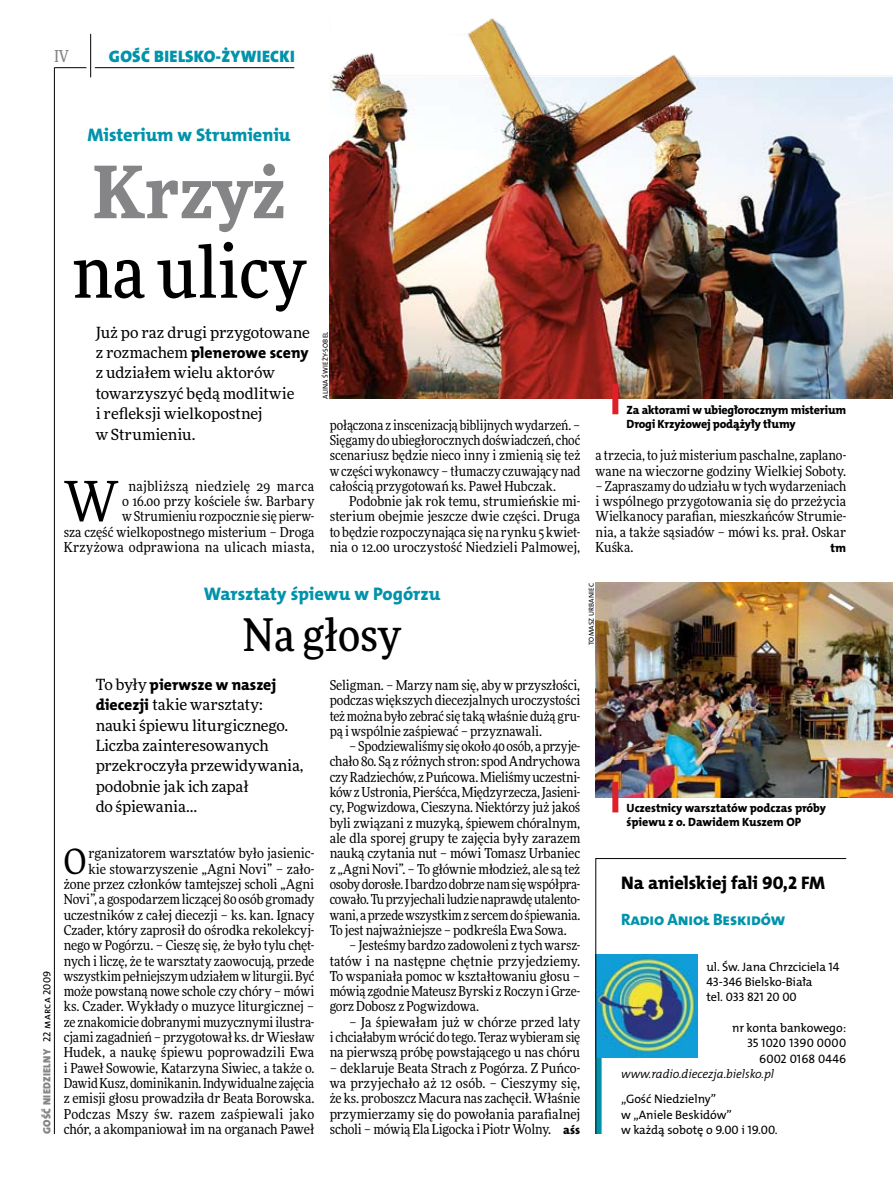
<style>
.page{position:relative;width:893px;height:1191px;background:#fff}
.page>*{position:absolute;margin:0;border:0;box-sizing:border-box;transform-origin:0 0}
.t1{font:500 72px "Freeday Narrow";color:#000}
.t2{font:900 72px "Freeday Narrow";color:#858486}
.t3{font:55.95px "Freeday Narrow News";color:#000}
.t4{font:500 45px "Freeday Narrow";color:#000}
.t5{font:34.8px "Freeday Narrow News";color:#000}
.t6{font:18.3px "The Mix HP8 Ex Bld";color:#0093aa}
.t7{font:18.3px "The Mix HP8 Ex Bld";letter-spacing:-.01em;color:#000}
.t8{font:16.65px "The Mix HP9 Blk";letter-spacing:.02em;color:#0093aa}
.t9{font:16.5px "The Mix HP8 Ex Bld";letter-spacing:-.01em;color:#0093aa}
.t10{font:500 16.5px "Freeday Narrow";color:#858486;scale:.9 1}
.t11{font:15.75px "The Mix HP8 Ex Bld";color:#000}
.t12{font:15.45px/20.4px "Freeday News";letter-spacing:-.005em;color:#000}
.t13{font:13.65px/15.3px "Freeday Narrow News";letter-spacing:-.005em;color:#000;text-align:justify}
.t14{font:12.3px/15.3px "The Mix HP5 Plain";letter-spacing:-.005em;color:#000}
.t15{font:12.3px "The Mix HP4 Se Lig IT";letter-spacing:-.005em;color:#000}
.t16{font:12.3px "The Mix HP8 Ex Bld";color:#000}
.t17{font:12px/13.5px "The Mix HP8 Ex Bld";letter-spacing:-.01em;color:#000}
.t18{font:10.5px "The Mix HP9 Blk";letter-spacing:.025em;color:#858486}
.t19{font:7.2px "The Mix HP5 Plain";letter-spacing:.005em;color:#000}
.s1{font-family:"The Mix HP5 Plain";color:#000}
.s2{font-family:"Freeday News";font-size:15.45px}
.s3{font-family:"The Mix HP8 Ex Bld";font-size:15.75px}
.s4{font-family:"The Mix HP8 Ex Bld";font-size:12.3px}
</style>
<div class="page">
<hr style="left:54px;top:67px;width:1px;height:1067px;background:#000">
<hr style="left:90px;top:34px;width:1px;height:43px;background:#000">
<hr style="left:54px;top:67px;width:32px;height:1px;background:#000">
<hr style="left:95px;top:67px;width:199px;height:1px;background:#000">
<img style="left:330px;top:18px;width:563px;height:381px">
<img style="left:596px;top:583px;width:297px;height:214px">
<div style="left:612px;top:384px;width:6px;height:30px;background:#df1f2a"></div>
<div style="left:612px;top:782px;width:6px;height:30px;background:#df1f2a"></div>
<svg style="left:595px;top:858px;width:252px;height:276px"></svg>
<p class="t10" style="left:54px;top:46px;width:17px">IV</p>
<p class="t8" style="left:109px;top:46px;width:187px">GOŚĆ BIELSKO-ŻYWIECKI</p>
<p class="t18" style="left:40px;top:1134px;width:165px;rotate:-90deg">GOŚĆ NIEDZIELNY <span class="s1">22 marca 2009</span></p>
<h3 class="t6" style="left:88px;top:123px;width:205px">Misterium w Strumieniu</h3>
<h1 class="t2" style="left:93px;top:145px;width:194px">Krzyż</h1>
<h1 class="t1" style="left:72px;top:227px;width:235px">na ulicy</h1>
<p class="t12" style="left:96px;top:322px;width:216px">Już po raz drugi przygotowane</p>
<p class="t11" style="left:96px;top:342px;width:214px"><span class="s2">z rozmachem</span> plenerowe sceny</p>
<p class="t12" style="left:96px;top:362px;width:200px">z udziałem wielu aktorów towarzyszyć będą modlitwie i refleksji wielkopostnej<br>w Strumieniu.</p>
<p class="t19" style="left:321px;top:399px;width:69px;rotate:-90deg">Alina Świeży-Sobel</p>
<p class="t13" style="left:330px;top:417px;width:252px">połączona z inscenizacją biblijnych wydarzeń. – Sięgamy do ubiegłorocznych doświadczeń, choć scenariusz będzie nieco inny i zmienią się też w części wykonawcy – tłumaczy czuwający nad całością przygotowań ks. Paweł Hubczak.</p>
<p class="t13" style="left:330px;top:493px;width:252px;text-indent:20px">Podobnie jak rok temu, strumieńskie mi&shy;sterium obejmie jeszcze dwie części. Druga to będzie rozpoczynająca się na rynku 5 kwiet&shy;nia o 12.00 uroczystość Niedzieli Palmowej,</p>
<p class="t13" style="left:64px;top:478px;width:252px;text-align:right">najbliższą niedzielę 29 marca<br>o 16.00 przy kościele św. Barbary<br>w Strumieniu rozpocznie się pierw-<br>sza część wielkopostnego misterium – Droga Krzyżowa odprawiona na ulicach miasta,</p>
<h2 class="t3" style="left:64px;top:467px;width:56px">W</h2>
<p class="t17" style="left:627px;top:403px;width:221px">Za aktorami w ubiegłorocznym misterium<br>Drogi Krzyżowej podążyły tłumy</p>
<p class="t13" style="left:596px;top:447px;width:252px">a trzecia, to jużmisterium paschalne, zaplano&shy;wane na wieczorne godziny Wielkiej Soboty.</p>
<p class="t13" style="left:596px;top:478px;width:252px">– Zapraszamy do udziału w tych wydarzeniach i wspólnego przygotowania się do przeżycia Wielkanocy parafian, mieszkańców Strumie&shy;nia, a także sąsiadów – mówi ks. prał. Oskar Kuśka.</p>
<p class="t16" style="left:830px;top:540px;width:17px">tm</p>
<h3 class="t6" style="left:204px;top:582px;width:238px">Warsztaty śpiewu w Pogórzu</h3>
<h3 class="t4" style="left:243px;top:606px;width:159px">Na głosy</h3>
<p class="t11" style="left:96px;top:674px;width:182px"><span class="s2">To były</span> pierwsze w naszej</p>
<p class="t12" style="left:96px;top:694px;width:209px"><span class="s3">diecezji</span> takie warsztaty: nauki śpiewu liturgicznego.<br>Liczba zainteresowanych przekroczyła przewidywania, podobnie jak ich zapał<br>do śpiewania…</p>
<p class="t13" style="left:64px;top:845px;width:252px;text-align:right">rganizatorem warsztatów było jasienic-<br>kie stowarzyszenie „Agni Novi” – zało&shy;żone przez członków tamtejszej scholi „Agni Novi”, a gospodarzem liczącej 80 osób gromady uczestników z całej diecezji – ks. kan. Ignacy Czader, który zaprosił do ośrodka rekolekcyj&shy;nego w Pogórzu. – Cieszę się, że było tylu chęt&shy;nych i liczę, że te warsztaty zaowocują, przede wszystkim pełniejszym udziałem wliturgii. Być może powstaną nowe schole czy chóry – mówi ks. Czader. Wykłady o muzyce liturgicznej – ze znakomicie dobranymi muzycznymi ilustra&shy;cjami zagadnień – przygotował ks. drWiesław Hudek, a naukę śpiewu poprowadzili Ewa i Paweł Sowowie, Katarzyna Siwiec, a także o.<br>Dawid Kusz, dominikanin. Indywidualne zajęcia z emisji głosu prowadziła dr Beata Borowska.<br>Podczas Mszy św. razem zaśpiewali jako chór, a akompaniował im na organach Paweł</p>
<h3 class="t5" style="left:64px;top:840px;width:24px">O</h3>
<p class="t13" style="left:330px;top:677px;width:252px">Seligman. – Marzy nam się, aby w przyszłości, podczas większych diecezjalnych uroczystości też można było zebrać się taką właśnie dużą gru&shy;pą i wspólnie zaśpiewać – przyznawali.</p>
<p class="t13" style="left:330px;top:738px;width:252px;text-indent:20px">– Spodziewaliśmy się około 40 osób, aprzyje&shy;chało 80. Są z różnych stron: spod Andrychowa czyRadziechów, zPuńcowa. Mieliśmy uczestni&shy;ków zUstronia, Pierśćca, Międzyrzecza, Jasieni&shy;cy, Pogwizdowa, Cieszyna. Niektórzy już jakoś byli związani z muzyką, śpiewem chóralnym, ale dla sporej grupy te zajęcia były zarazem nauką czytania nut – mówi Tomasz Urbaniec z „Agni Novi”. – To głównie młodzież, ale są też osoby dorosłe. Ibardzo dobrze namsię współpra&shy;cowało. Tuprzyjechali ludzie naprawdę utalento&shy;wani, aprzede wszystkim z sercem do śpiewania.<br>To jest najważniejsze – podkreśla Ewa Sowa.</p>
<p class="t13" style="left:330px;top:937px;width:252px;text-indent:20px">– Jesteśmy bardzo zadowoleni z tych warsz&shy;tatów i na następne chętnie przyjedziemy.<br>To wspaniała pomoc w kształtowaniu głosu – mówią zgodnie Mateusz Byrski zRoczyn iGrze&shy;gorz Dobosz z Pogwizdowa.</p>
<p class="t13" style="left:330px;top:1014px;width:252px;text-indent:20px">– Ja śpiewałam już w chórze przed laty i chciałabym wrócić do tego. Teraz wybieramsię na pierwszą próbę powstającego u nas chóru</p>
<p class="t13" style="left:330px;top:1060px;width:252px">– deklaruje Beata Strach z Pogórza. Z Puńco&shy;wa przyjechało aż 12 osób. – Cieszymy się, że ks. proboszcz Macura nas zachęcił. Właśnie przymierzamy się do powołania parafialnej scholi – mówią Ela Ligocka i Piotr Wolny. <span class="s4">aśs</span></p>
<p class="t19" style="left:587px;top:645px;width:64px;rotate:-90deg">Tomasz Urbaniec</p>
<p class="t17" style="left:627px;top:801px;width:201px">Uczestnicy warsztatów podczas próby śpiewu z o. Dawidem Kuszem OP</p>
<h3 class="t7" style="left:621px;top:871px;width:206px">Na anielskiej fali 90,2 FM</h3>
<p class="t9" style="left:621px;top:908px;width:165px">Radio Anioł Beskidów</p>
<p class="t14" style="left:706px;top:959px;width:135px">ul. Św. Jana Chrzciciela 14<br>43-346 Bielsko-Biała<br>tel. 033 821 20 00</p>
<p class="t14" style="left:732px;top:1020px;width:116px;text-align:right">nr konta bankowego:<br>35 1020 1390 0000<br>6002 0168 0446</p>
<p class="t15" style="left:621px;top:1065px;width:154px">www.radio.diecezja.bielsko.pl</p>
<p class="t14" style="left:621px;top:1091px;width:158px">„Gość Niedzielny”<br>w „Aniele Beskidów”<br>w każdą sobotę o 9.00 i 19.00.</p>
</div>
